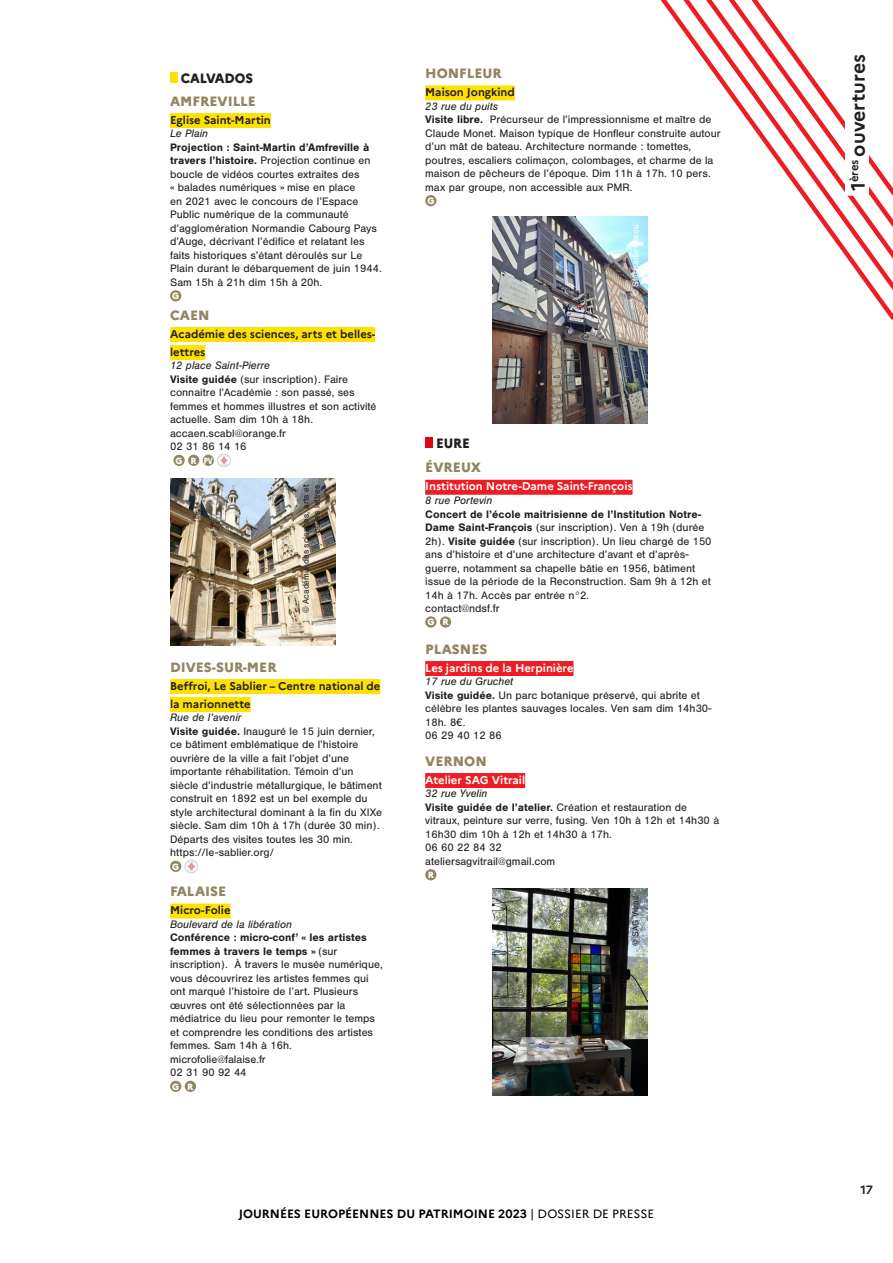
<style>
.page{position:relative;width:893px;height:1263px;background:#fff}
.page>*{position:absolute;margin:0;border:0;box-sizing:border-box;transform-origin:0 0}
.t1{font:700 19.5px "Marianne";color:#231f20}
.t2{font:800 13.5px "Marianne";color:#918661}
.Nom_commune_-14{font:800 13.5px "Marianne";letter-spacing:-.01em;color:#231f20;scale:.96 1}
.t3{font:700 12px "Marianne";color:#000}
.t4{font:700 12px "Marianne";color:#231f20}
.t5{font:11.25px/13.5px "Nimbus San";color:#231f20}
.t6{font:700 11.25px "Marianne";color:#231f20}
.t7{font:italic 11.25px "Nimbus San";color:#231f20}
.t8{font:700 11.25px "Marianne";color:#fff}
.t9{font:9px/10.8px "Nimbus San";color:#231f20;text-align:right}
.t10{font:9px "Nimbus San";color:#fff}
.t11{font:800 9px "Marianne";color:#fff}
.t12{font:800 9px "Marianne";color:#fff;scale:.75 1}
.s1{font-weight:700}
.s2{font-weight:400}
</style>
<div class="page">
<div style="left:425px;top:85px;width:90px;height:15px;background:#ffe101"></div>
<div style="left:425px;top:195px;width:11px;height:11px;background:#918661;border-radius:50%"></div>
<div style="left:170px;top:113px;width:101px;height:15px;background:#ffe101"></div>
<div style="left:170px;top:327px;width:205px;height:15px;background:#ffe101"></div>
<div style="left:170px;top:345px;width:35px;height:15px;background:#ffe101"></div>
<div style="left:170px;top:679px;width:210px;height:15px;background:#ffe101"></div>
<div style="left:170px;top:697px;width:81px;height:15px;background:#ffe101"></div>
<div style="left:170px;top:903px;width:61px;height:15px;background:#ffe101"></div>
<div style="left:170px;top:73px;width:7px;height:10px;background:#ffe000"></div>
<div style="left:170px;top:290px;width:11px;height:11px;background:#918661;border-radius:50%"></div>
<div style="left:173px;top:455px;width:12px;height:11px;background:#918661;border-radius:50%"></div>
<div style="left:188px;top:455px;width:11px;height:11px;background:#918661;border-radius:50%"></div>
<div style="left:203px;top:455px;width:11px;height:11px;background:#918661;border-radius:50%"></div>
<svg style="left:219px;top:455px;width:10px;height:10px"></svg>
<div style="left:217px;top:454px;width:13px;height:13px;border:1px solid #d0d0d0;border-radius:50%"></div>
<img style="left:170px;top:479px;width:166px;height:166px">
<div style="left:170px;top:861px;width:11px;height:11px;background:#918661;border-radius:50%"></div>
<svg style="left:186px;top:861px;width:10px;height:10px"></svg>
<div style="left:185px;top:860px;width:13px;height:13px;border:1px solid #d0d0d0;border-radius:50%"></div>
<div style="left:170px;top:1081px;width:11px;height:11px;background:#918661;border-radius:50%"></div>
<div style="left:185px;top:1081px;width:11px;height:11px;background:#918661;border-radius:50%"></div>
<img style="left:492px;top:216px;width:155px;height:207px">
<div style="left:425px;top:480px;width:207px;height:15px;background:#ee1d23"></div>
<div style="left:425px;top:661px;width:149px;height:15px;background:#ee1d23"></div>
<div style="left:425px;top:773px;width:100px;height:15px;background:#ee1d23"></div>
<div style="left:425px;top:437px;width:7px;height:11px;background:#e20613"></div>
<div style="left:425px;top:616px;width:11px;height:12px;background:#918661;border-radius:50%"></div>
<div style="left:440px;top:616px;width:11px;height:12px;background:#918661;border-radius:50%"></div>
<div style="left:425px;top:869px;width:11px;height:11px;background:#918661;border-radius:50%"></div>
<img style="left:492px;top:888px;width:155px;height:207px">
<svg style="left:642px;top:0;width:251px;height:324px"></svg>
<div style="left:845px;top:37px;width:24px;height:159px;background:#fff"></div>
<p class="Nom_commune_-14" style="left:181px;top:70px;width:77px">CALVADOS</p>
<p class="t2" style="left:170px;top:93px;width:87px">AMFREVILLE</p>
<p class="t6" style="left:170px;top:113px;width:102px">Eglise Saint-Martin</p>
<p class="t7" style="left:170px;top:127px;width:40px">Le Plain</p>
<p class="t5" style="left:170px;top:141px;width:213px"><span class="s1">Projection : Saint-Martin d’Amfreville à travers l’histoire.</span> Projection continue en boucle de vidéos courtes extraites des<br>« balades numériques » mise en place<br>en 2021 avec le concours de l’Espace Public numérique de la communauté d’agglomération Normandie Cabourg Pays d’Auge, décrivant l’édifice et relatant les faits historiques s’étant déroulés sur Le Plain durant le débarquement de juin 1944.<br>Sam 15h à 21h dim 15h à 20h.</p>
<p class="t11" style="left:172px;top:290px;width:9px">G</p>
<p class="t2" style="left:170px;top:307px;width:41px">CAEN</p>
<p class="t6" style="left:170px;top:327px;width:207px">Académie des sciences, arts et belles-</p>
<p class="t6" style="left:170px;top:345px;width:37px">lettres</p>
<p class="t7" style="left:170px;top:359px;width:102px">12 place Saint-Pierre</p>
<p class="t5" style="left:170px;top:372px;width:208px"><span class="s1">Visite guidée</span> (sur inscription). Faire connaitre l’Académie : son passé, ses femmes et hommes illustres et son activité actuelle. Sam dim 10h à 18h.</p>
<p class="t5" style="left:170px;top:426px;width:117px">accaen.scabl@orange.fr</p>
<p class="t5" style="left:170px;top:440px;width:78px">02 31 86 14 16</p>
<p class="t11" style="left:176px;top:455px;width:9px">G</p>
<p class="t11" style="left:191px;top:455px;width:8px">R</p>
<p class="t12" style="left:204px;top:455px;width:14px">PV</p>
<p class="t9" style="left:301px;top:613px;width:130px;rotate:-90deg">© Académie des sciences, arts et belles lettres</p>
<p class="t2" style="left:170px;top:659px;width:108px">DIVES-SUR-MER</p>
<p class="t6" style="left:170px;top:679px;width:212px">Beffroi, Le Sablier – Centre national de</p>
<p class="t6" style="left:170px;top:697px;width:82px">la marionnette</p>
<p class="t7" style="left:170px;top:711px;width:73px">Rue de l’avenir</p>
<p class="t5" style="left:170px;top:724px;width:213px"><span class="s1">Visite guidée.</span> Inauguré le 15 juin dernier, ce bâtiment emblématique de l’histoire ouvrière de la ville a fait l’objet d’une importante réhabilitation. Témoin d’un siècle d’industrie métallurgique, le bâtiment construit en 1892 est un bel exemple du style architectural dominant à la fin du XIXe siècle. Sam dim 10h à 17h (durée 30 min).<br>Départs des visites toutes les 30 min.</p>
<p class="t5" style="left:170px;top:846px;width:105px">https://le-sablier.org/</p>
<p class="t11" style="left:172px;top:861px;width:9px">G</p>
<p class="t2" style="left:170px;top:883px;width:58px">FALAISE</p>
<p class="t6" style="left:170px;top:903px;width:62px">Micro-Folie</p>
<p class="t7" style="left:170px;top:918px;width:123px">Boulevard de la libération</p>
<p class="t5" style="left:170px;top:931px;width:214px"><span class="s1">Conférence : micro-conf’ « les artistes femmes à travers le temps »</span> (sur inscription). À travers le musée numérique, vous découvrirez les artistes femmes qui ont marqué l’histoire de l’art. Plusieurs œuvres ont été sélectionnées par la médiatrice du lieu pour remonter le temps et comprendre les conditions des artistes femmes. Sam 14h à 16h.</p>
<p class="t5" style="left:170px;top:1052px;width:97px">microfolie@falaise.fr</p>
<p class="t5" style="left:170px;top:1066px;width:78px">02 31 90 92 44</p>
<p class="t11" style="left:172px;top:1081px;width:9px">G</p>
<p class="t11" style="left:187px;top:1081px;width:8px">R</p>
<p class="t2" style="left:425px;top:65px;width:78px">HONFLEUR</p>
<p class="t6" style="left:425px;top:85px;width:91px">Maison Jongkind</p>
<p class="t7" style="left:425px;top:100px;width:74px">23 rue du puits</p>
<p class="t5" style="left:425px;top:113px;width:297px"><span class="s1">Visite libre.</span> Précurseur de l’impressionnisme et maître de Claude Monet. Maison typique de Honfleur construite autour d’un mât de bateau. Architecture normande : tomettes, poutres, escaliers colimaçon, colombages, et charme de la maison de pêcheurs de l’époque. Dim 11h à 17h. 10 pers. max par groupe, non accessible aux PMR.</p>
<p class="t11" style="left:427px;top:195px;width:9px">G</p>
<p class="t10" style="left:631px;top:296px;width:74px;rotate:-90deg">© Stéphanie Perou</p>
<p class="Nom_commune_-14" style="left:436px;top:435px;width:37px">EURE</p>
<p class="t2" style="left:425px;top:459px;width:57px">ÉVREUX</p>
<p class="t8" style="left:425px;top:480px;width:209px">Institution Notre-Dame Saint-François</p>
<p class="t7" style="left:425px;top:494px;width:69px">8 rue Portevin</p>
<p class="t5" style="left:425px;top:507px;width:288px"><span class="s1">Concert de l’école maitrisienne de l’Institution Notre-Dame Saint-François</span> (sur inscription). Ven à 19h (durée 2h). <span class="s1">Visite guidée</span> (sur inscription). Un lieu chargé de 150 ans d’histoire et d’une architecture d’avant et d’après&shy;guerre, notamment sa chapelle bâtie en 1956, bâtiment issue de la période de la Reconstruction. Sam 9h à 12h et 14h à 17h. Accès par entrée n°2.</p>
<p class="t5" style="left:425px;top:602px;width:76px">contact@ndsf.fr</p>
<p class="t11" style="left:427px;top:617px;width:9px">G</p>
<p class="t11" style="left:442px;top:617px;width:8px">R</p>
<p class="t2" style="left:425px;top:641px;width:64px">PLASNES</p>
<p class="t8" style="left:425px;top:661px;width:150px">Les jardins de la Herpinière</p>
<p class="t7" style="left:425px;top:675px;width:89px">17 rue du Gruchet</p>
<p class="t5" style="left:425px;top:688px;width:288px"><span class="s1">Visite guidée.</span> Un parc botanique préservé, qui abrite et célèbre les plantes sauvages locales. Ven sam dim 14h30-<br>18h. 8€.</p>
<p class="t5" style="left:425px;top:729px;width:78px">06 29 40 12 86</p>
<p class="t2" style="left:425px;top:753px;width:63px">VERNON</p>
<p class="t8" style="left:425px;top:773px;width:101px">Atelier SAG Vitrail</p>
<p class="t7" style="left:425px;top:787px;width:64px">32 rue Yvelin</p>
<p class="t5" style="left:425px;top:800px;width:295px"><span class="s1">Visite guidée de l’atelier.</span> Création et restauration de vitraux, peinture sur verre, fusing. Ven 10h à 12h et 14h30 à<br>16h30 dim 10h à 12h et 14h30 à 17h.</p>
<p class="t5" style="left:425px;top:841px;width:78px">06 60 22 84 32</p>
<p class="t5" style="left:425px;top:854px;width:132px">ateliersagvitrail@gmail.com</p>
<p class="t11" style="left:428px;top:869px;width:8px">R</p>
<p class="t9" style="left:630px;top:946px;width:52px;rotate:-90deg">© SAG Vitrail</p>
<p class="t3" style="left:239px;top:1206px;width:417px">JOURNÉES EUROPÉENNES DU PATRIMOINE 2023 <span class="s2">| DOSSIER DE PRESSE</span></p>
<p class="t1" style="left:846px;top:191px;width:139px;rotate:-90deg">1<sup>ères</sup> ouvertures</p>
<p class="t4" style="left:860px;top:1183px;width:14px">17</p>
</div>
